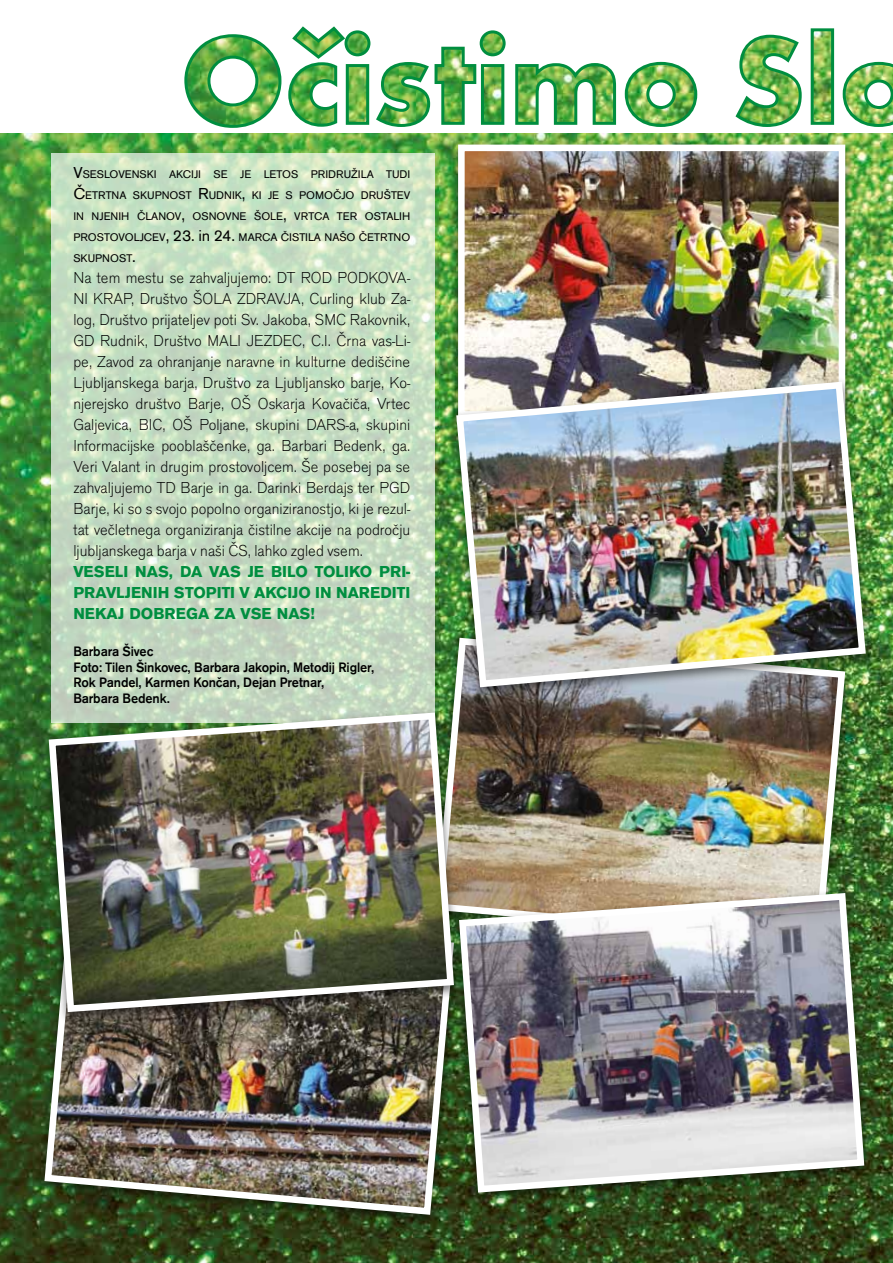
<style>
.page{position:relative;width:893px;height:1263px;background:#fff}
.page>*{position:absolute;margin:0;border:0;box-sizing:border-box;transform-origin:0 0}
.t1{font:16.5px/21px "Accius TEE Ligh";color:#000;text-align:justify}
.t2{font:700 16.5px/21px "Accius TEE";color:#008e3f;text-align:justify}
.t3{font:500 14.25px/15.8px "Accius TEE";letter-spacing:-.01em;color:#000;scale:.95 1}
.t4{font:11.55px/21px "Accius TEE";color:#000;text-align:justify}
.s1{font-size:16.5px}
</style>
<div class="page">
<img style="left:0;top:134px;width:893px;height:1129px">
<div style="left:449px;top:140px;width:405px;height:291px;background:#000;opacity:.55"></div>
<img style="left:466px;top:155px;width:371px;height:222px">
<div style="left:458px;top:145px;width:387px;height:273px;border:7px solid #fff"></div>
<img style="left:435px;top:634px;width:414px;height:254px">
<div style="left:448px;top:377px;width:426px;height:323px;background:#000;opacity:.55"></div>
<img style="left:453px;top:378px;width:416px;height:313px">
<div style="left:450px;top:888px;width:423px;height:317px;background:#000;opacity:.55"></div>
<img style="left:463px;top:889px;width:405px;height:307px">
<div style="left:36px;top:905px;width:427px;height:323px;background:#000;opacity:.55"></div>
<img style="left:41px;top:1025px;width:416px;height:193px">
<svg style="left:51px;top:154px;width:384px;height:554px;background:#c8dec3"></svg>
<div style="left:40px;top:708px;width:423px;height:317px;background:#000;opacity:.55"></div>
<img style="left:45px;top:709px;width:412px;height:306px">
<img style="left:183px;top:26px;width:710px;height:129px">
<p class="t4" style="left:73px;top:164px;width:338px"><span class="s1">V</span>SESLOVENSKI AKCIJI SE JE LETOS PRIDRUŽILA TUDI <span class="s1">Č</span>ETRTNA SKUPNOST <span class="s1">R</span>UDNIK<span class="s1">,</span> KI JE S POMOČJO DRUŠTEV IN NJENIH ČLANOV<span class="s1">,</span> OSNOVNE ŠOLE<span class="s1">,</span> VRTCA TER OSTALIH PROSTOVOLJCEV<span class="s1">,</span> <span class="s1">23. in 24.</span> MARCA ČISTILA NAŠO ČETRTNO SKUPNOST<span class="s1">.</span></p>
<p class="t1" style="left:73px;top:267px;width:338px">Na tem mestu se zahvaljujemo: DT ROD PODKOVA-NI KRAP, Društvo ŠOLA ZDRAVJA, Curling klub Za&shy;log, Društvo prijateljev poti Sv. Jakoba, SMC Rakovnik, GD Rudnik, Društvo MALI JEZDEC, C.I. Črna vas-Li&shy;pe, Zavod za ohranjanje naravne in kulturne dediščine Ljubljanskega barja, Društvo za Ljubljansko barje, Ko&shy;njerejsko društvo Barje, OŠ Oskarja Kovačiča, Vrtec Galjevica, BIC, OŠ Poljane, skupini DARS-a, skupini Informacijske pooblaščenke, ga. Barbari Bedenk, ga.<br>Veri Valant in drugim prostovoljcem. Še posebej pa se zahvaljujemo TD Barje in ga. Darinki Berdajs ter PGD Barje, ki so s svojo popolno organiziranostjo, ki je rezul&shy;tat večletnega organiziranja čistilne akcije na področju ljubljanskega barja v naši ČS, lahko zgled vsem.</p>
<p class="t2" style="left:73px;top:562px;width:338px">VESELI NAS, DA VAS JE BILO TOLIKO PRI-PRAVLJENIH STOPITI V AKCIJO IN NAREDITI NEKAJ DOBREGA ZA VSE NAS!</p>
<p class="t3" style="left:73px;top:643px;width:318px">Barbara Šivec<br>Foto: Tilen Šinkovec, Barbara Jakopin, Metodij Rigler,<br>Rok Pandel, Karmen Končan, Dejan Pretnar,<br>Barbara Bedenk.</p>
</div>
